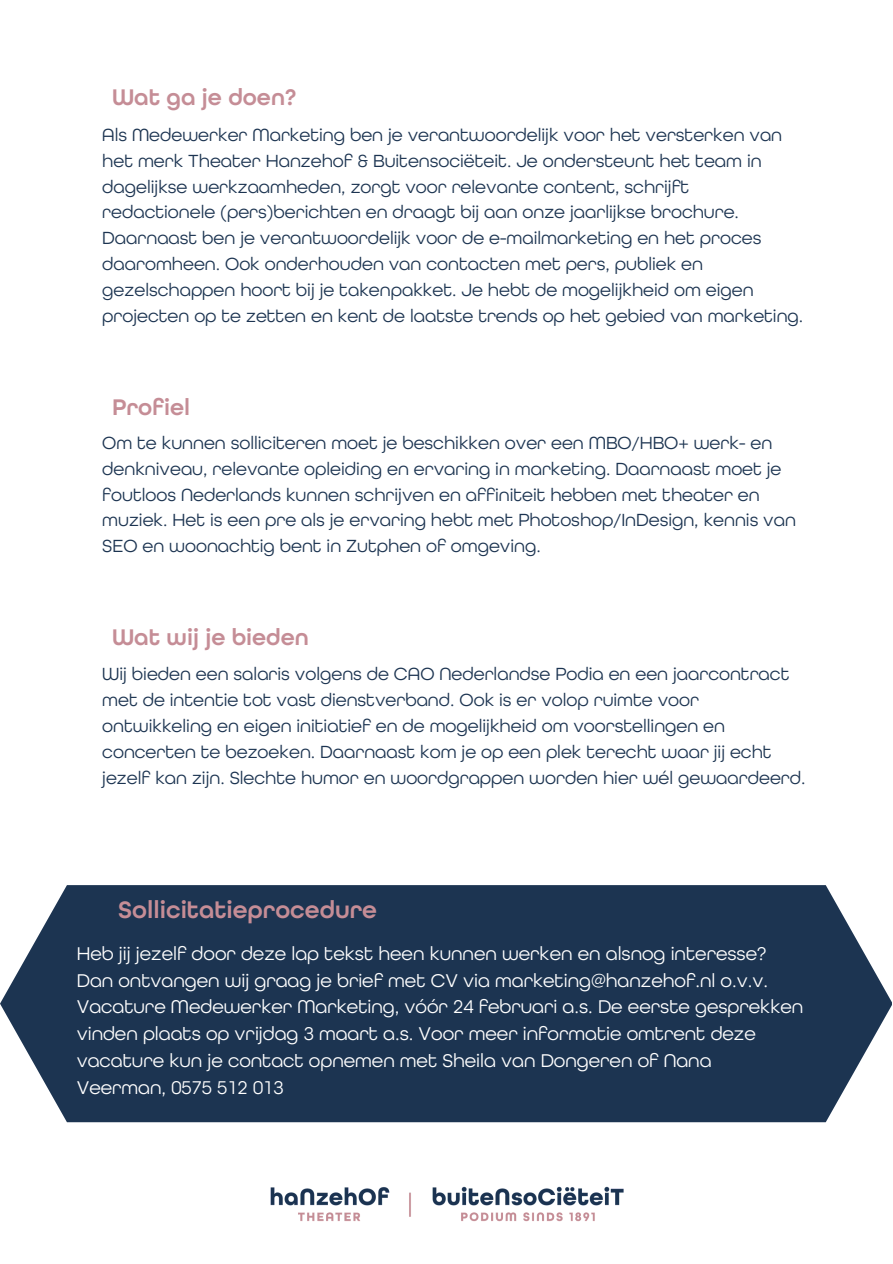
<style>
.page{position:relative;width:893px;height:1264px;background:#fff}
.page>*{position:absolute;margin:0;border:0;box-sizing:border-box;transform-origin:0 0}
.t1{font:600 25.2px "All Round Gothic W01";color:#c58d96}
.t2{font:600 23.85px "All Round Gothic W01";color:#c58d96}
.t3{font:19.5px/27px "All Round Gothic W01";color:#fff}
.t4{font:18.6px/25.8px "All Round Gothic W01";color:#1c3451}
</style>
<div class="page">
<svg style="left:0;top:885px;width:891px;height:237px;fill:#1c3451"></svg>
<img style="left:160px;top:1114px;width:559px;height:108px">
<p class="t2" style="left:112px;top:83px;width:186px">Wat ga je doen?</p>
<p class="t4" style="left:102px;top:121px;width:702px">Als Medewerker Marketing ben je verantwoordelijk voor het versterken van het merk Theater Hanzehof &amp; Buitensociëteit. Je ondersteunt het team in dagelijkse werkzaamheden, zorgt voor relevante content, schrijft redactionele (pers)berichten en draagt bij aan onze jaarlijkse brochure.<br>Daarnaast ben je verantwoordelijk voor de e-mailmarketing en het proces daaromheen. Ook onderhouden van contacten met pers, publiek en gezelschappen hoort bij je takenpakket. Je hebt de mogelijkheid om eigen projecten op te zetten en kent de laatste trends op het gebied van marketing.</p>
<p class="t2" style="left:112px;top:392px;width:80px">Profiel</p>
<p class="t4" style="left:102px;top:429px;width:695px">Om te kunnen solliciteren moet je beschikken over een MBO/HBO+ werk- en denkniveau, relevante opleiding en ervaring in marketing. Daarnaast moet je foutloos Nederlands kunnen schrijven en affiniteit hebben met theater en muziek. Het is een pre als je ervaring hebt met Photoshop/InDesign, kennis van SEO en woonachtig bent in Zutphen of omgeving.</p>
<p class="t2" style="left:112px;top:623px;width:198px">Wat wij je bieden</p>
<p class="t4" style="left:102px;top:661px;width:704px">Wij bieden een salaris volgens de CAO Nederlandse Podia en een jaarcontract met de intentie tot vast dienstverband. Ook is er volop ruimte voor ontwikkeling en eigen initiatief en de mogelijkheid om voorstellingen en concerten te bezoeken. Daarnaast kom je op een plek terecht waar jij echt jezelf kan zijn. Slechte humor en woordgrappen worden hier wél gewaardeerd.</p>
<h1 class="t1" style="left:118px;top:895px;width:260px">Sollicitatieprocedure</h1>
<p class="t3" style="left:77px;top:939px;width:728px">Heb jij jezelf door deze lap tekst heen kunnen werken en alsnog interesse?<br>Dan ontvangen wij graag je brief met CV via marketing@hanzehof.nl o.v.v.<br>Vacature Medewerker Marketing, vóór 24 februari a.s. De eerste gesprekken vinden plaats op vrijdag 3 maart a.s. Voor meer informatie omtrent deze vacature kun je contact opnemen met Sheila van Dongeren of Nana Veerman, 0575 512 013</p>
</div>
